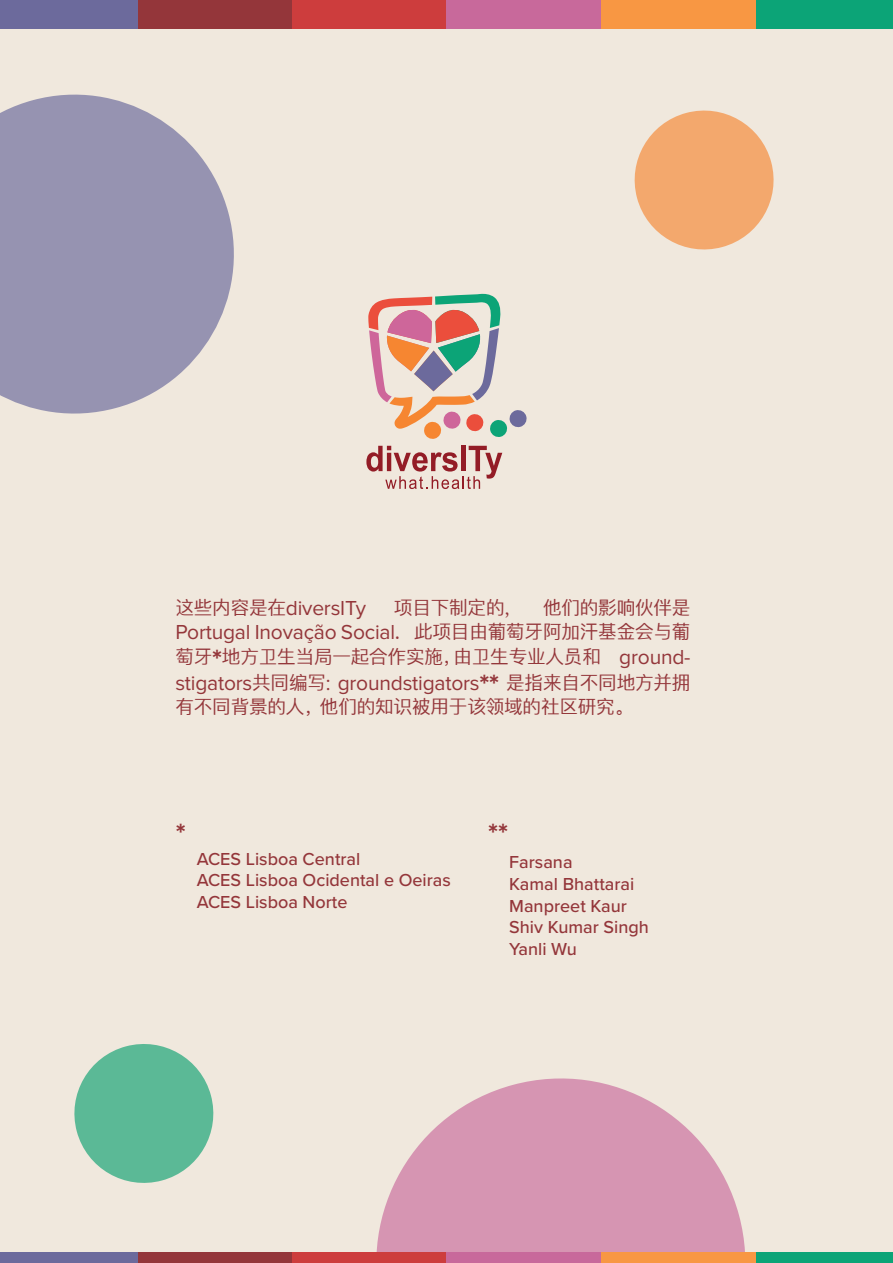
<style>
.page{position:relative;width:893px;height:1263px;background:#f0e8dd}
.page>*{position:absolute;margin:0;border:0;box-sizing:border-box;transform-origin:0 0}
.t1{font:700 28.5px "Proxima Nova";color:#94363a}
.t2{font:21px "Proxima Nova";letter-spacing:-.01em;color:#94363a}
.t3{font:21px "SF Pro Ping Fang SC";letter-spacing:-.01em;color:#94363a}
.t4{font:500 18px/21.6px "Proxima Nova";color:#94363a}
.s1{font-family:"SF Pro Ping Fang SC"}
.s2{font-family:"Sim Sun"}
.s3{font-family:"Proxima Nova";font-weight:700;font-size:28.5px}
.s4{font-family:"Proxima Nova"}
.s5{font-weight:700;font-size:28.5px}
</style>
<div class="page">
<svg style="left:366px;top:446px;width:136px;height:43px"></svg>
<svg style="left:368px;top:294px;width:159px;height:145px"></svg>
<svg style="left:0;top:94px;width:234px;height:320px;background:#a29eb7"></svg>
<svg style="left:376px;top:1078px;width:369px;height:174px;fill:#d695b2"></svg>
<svg style="left:74px;top:1044px;width:140px;height:139px"></svg>
<svg style="left:634px;top:110px;width:140px;height:140px"></svg>
<div style="left:755px;top:1252px;width:138px;height:11px;background:#0ca477"></div>
<div style="left:601px;top:1252px;width:154px;height:11px;background:#f89743"></div>
<div style="left:446px;top:1252px;width:155px;height:11px;background:#c8699b"></div>
<div style="left:291px;top:1252px;width:155px;height:11px;background:#cd3d3d"></div>
<div style="left:137px;top:1252px;width:154px;height:11px;background:#94363a"></div>
<div style="left:0;top:1252px;width:138px;height:11px;background:#6c6a9c"></div>
<div style="left:755px;top:0;width:138px;height:29px;background:#0ca477"></div>
<div style="left:601px;top:0;width:154px;height:29px;background:#f89743"></div>
<div style="left:446px;top:0;width:155px;height:29px;background:#c8699b"></div>
<div style="left:291px;top:0;width:155px;height:29px;background:#cd3d3d"></div>
<div style="left:137px;top:0;width:154px;height:29px;background:#94363a"></div>
<div style="left:0;top:0;width:138px;height:29px;background:#6c6a9c"></div>
<p class="t2" style="left:175px;top:596px;width:192px"><span class="s1">这些内容是在</span>diversITy</p>
<p class="t3" style="left:394px;top:597px;width:123px">项目下制定的<span class="s2">,</span></p>
<p class="t3" style="left:543px;top:597px;width:149px">他们的影响伙伴是</p>
<p class="t2" style="left:175px;top:620px;width:517px">Portugal Inovação Social<span class="s2">.</span> <span class="s1">此项目由葡萄牙阿加汗基金会与葡</span></p>
<p class="t3" style="left:175px;top:646px;width:517px">萄牙<span class="s3">*</span>地方卫生当局一起合作实施，由卫生专业人员和 <span class="s4">ground-</span></p>
<p class="t2" style="left:175px;top:671px;width:517px">stigators<span class="s1">共同编写</span>: groundstigators<span class="s5">**</span> <span class="s1">是指来自不同地方并拥</span></p>
<p class="t3" style="left:175px;top:696px;width:452px">有不同背景的人，他们的知识被用于该领域的社区研究。</p>
<h1 class="t1" style="left:176px;top:817px;width:12px">*</h1>
<p class="t4" style="left:197px;top:847px;width:256px">ACES Lisboa Central<br>ACES Lisboa Ocidental e Oeiras<br>ACES Lisboa Norte</p>
<h1 class="t1" style="left:488px;top:817px;width:22px">**</h1>
<p class="t4" style="left:509px;top:851px;width:141px">Farsana<br>Kamal Bhattarai<br>Manpreet Kaur<br>Shiv Kumar Singh<br>Yanli Wu</p>
</div>
